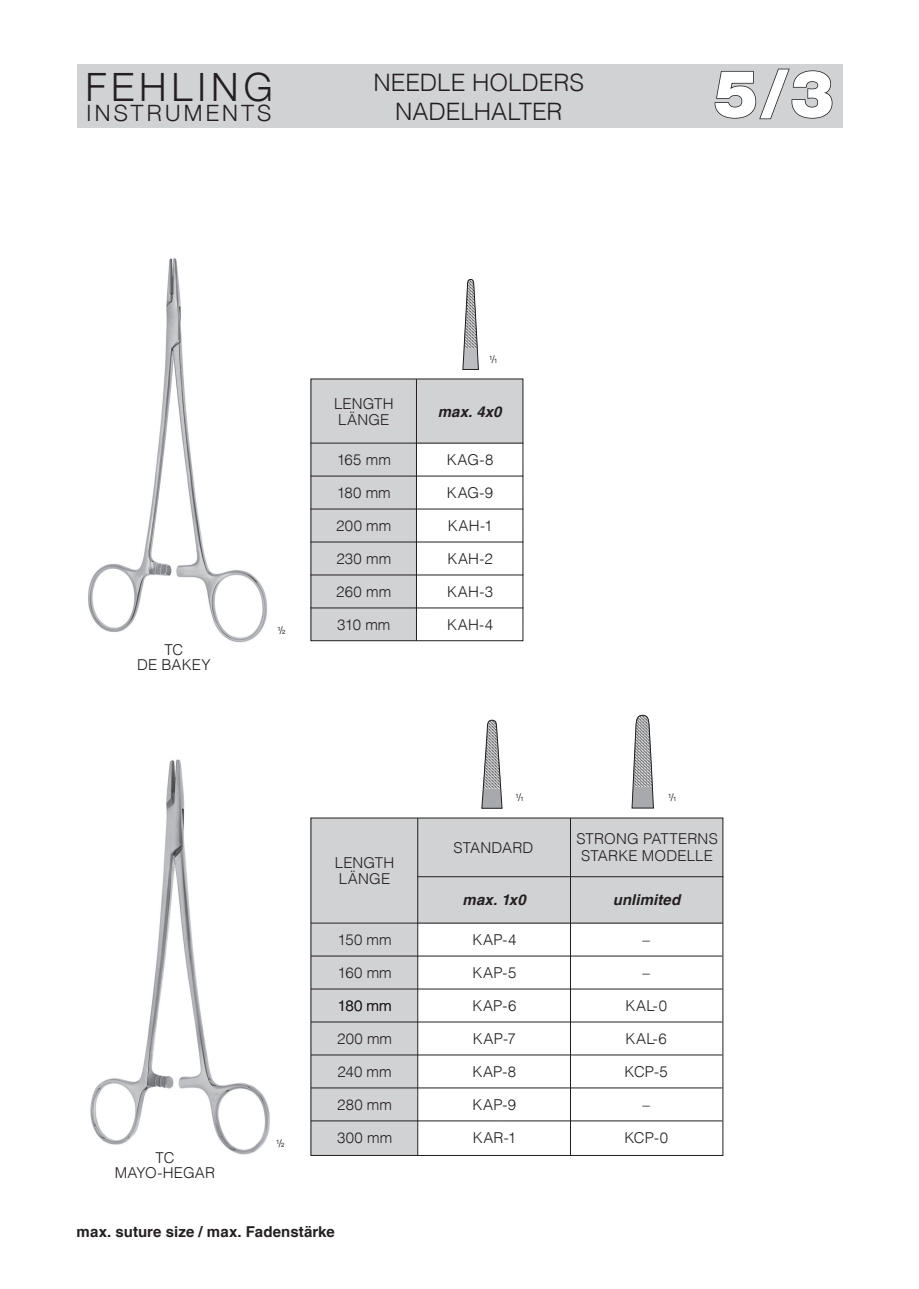
<style>
.page{position:relative;width:919px;height:1289px;background:#fff}
.page>*{position:absolute;margin:0;border:0;box-sizing:border-box;transform-origin:0 0}
.t1{font:900 65.55px "Helvetica Neue";color:#fff}
.t2{font:300 39px "Helvetica Neue";letter-spacing:.13em;color:#231f20}
.t3{font:300 24px/28.2px "Helvetica";letter-spacing:.005em;color:#231f20;text-align:center}
.t4{font:300 22.5px "Helvetica Neue";letter-spacing:.145em;color:#231f20}
.t5{font:300 15px/16.5px "Helvetica";letter-spacing:.015em;color:#231f20}
.t6{font:700 15px "Helvetica";letter-spacing:.005em;color:#231f20}
.t7{font:italic 700 15px "Helvetica";letter-spacing:.005em;color:#231f20}
.t8{font:6px "Helvetica";color:#231f20}
.s1{font-size:10.5px}
</style>
<div class="page">
<img style="left:88px;top:258px;width:180px;height:385px">
<svg style="left:462px;top:279px;width:17px;height:91px"></svg>
<img style="left:90px;top:759px;width:180px;height:396px">
<svg style="left:481px;top:719px;width:21px;height:89px"></svg>
<svg style="left:631px;top:715px;width:22px;height:93px"></svg>
<div style="left:415px;top:818px;width:307px;height:105px;background:#d1d2d4"></div>
<div style="left:311px;top:818px;width:106px;height:336px;background:#d1d2d4"></div>
<div style="left:416px;top:379px;width:107px;height:64px;background:#d1d2d4"></div>
<div style="left:311px;top:379px;width:106px;height:262px;background:#d1d2d4"></div>
<hr style="left:416px;top:379px;width:1px;height:262px;background:#231f20">
<hr style="left:310px;top:443px;width:213px;height:1px;background:#231f20">
<hr style="left:310px;top:475px;width:213px;height:1px;background:#231f20">
<hr style="left:310px;top:508px;width:213px;height:1px;background:#231f20">
<hr style="left:310px;top:541px;width:213px;height:1px;background:#231f20">
<hr style="left:310px;top:607px;width:213px;height:1px;background:#231f20">
<hr style="left:310px;top:574px;width:213px;height:1px;background:#231f20">
<hr style="left:417px;top:818px;width:1px;height:337px;background:#231f20">
<hr style="left:570px;top:818px;width:1px;height:337px;background:#231f20">
<hr style="left:417px;top:876px;width:306px;height:1px;background:#231f20">
<hr style="left:311px;top:922px;width:411px;height:1px;background:#231f20">
<hr style="left:311px;top:955px;width:411px;height:1px;background:#231f20">
<hr style="left:311px;top:988px;width:411px;height:1px;background:#231f20">
<hr style="left:311px;top:1021px;width:411px;height:1px;background:#231f20">
<hr style="left:311px;top:1054px;width:411px;height:1px;background:#231f20">
<hr style="left:311px;top:1087px;width:411px;height:1px;background:#231f20">
<hr style="left:311px;top:1120px;width:411px;height:1px;background:#231f20">
<div style="left:77px;top:64px;width:765px;height:64px;background:#d1d2d4"></div>
<svg style="left:714px;top:68px;width:119px;height:52px"></svg>
<h2 class="t2" style="left:85px;top:64px;width:189px">FEHLING</h2>
<h3 class="t4" style="left:86px;top:99px;width:186px">INSTRUMENTS</h3>
<h3 class="t3" style="left:373px;top:68px;width:212px">NEEDLE HOLDERS<br>NADELHALTER</h3>
<h1 class="t1" style="left:714px;top:55px;width:121px">5/3</h1>
<p class="t5" style="left:137px;top:641px;width:75px;line-height:15px;text-align:center">TC<br>DE BAKEY</p>
<p class="t5" style="left:115px;top:1149px;width:102px;line-height:15px;text-align:center">TC<br>MAYO-HEGAR</p>
<p class="t8" style="left:277px;top:626px;width:10px">1<span class="s1">/</span>2</p>
<p class="t8" style="left:489px;top:355px;width:10px">1<span class="s1">/</span>1</p>
<p class="t5" style="left:334px;top:395px;width:61px">LENGTH<br>LÄNGE</p>
<p class="t7" style="left:438px;top:402px;width:65px">max. 4x0</p>
<p class="t5" style="left:336px;top:451px;width:56px">165 mm</p>
<p class="t5" style="left:447px;top:451px;width:48px">KAG-8</p>
<p class="t5" style="left:337px;top:484px;width:56px">180 mm</p>
<p class="t5" style="left:447px;top:484px;width:48px">KAG-9</p>
<p class="t5" style="left:336px;top:517px;width:57px">200 mm</p>
<p class="t5" style="left:448px;top:517px;width:46px">KAH-1</p>
<p class="t5" style="left:336px;top:550px;width:56px">230 mm</p>
<p class="t5" style="left:447px;top:550px;width:47px">KAH-2</p>
<p class="t5" style="left:336px;top:574px;width:56px;line-height:33px">260 mm<br>310 mm</p>
<p class="t5" style="left:447px;top:574px;width:48px;line-height:33px">KAH-3<br>KAH-4</p>
<p class="t8" style="left:276px;top:1139px;width:10px">1<span class="s1">/</span>2</p>
<p class="t5" style="left:335px;top:853px;width:61px">LENGTH<br>LÄNGE</p>
<p class="t8" style="left:515px;top:794px;width:10px">1<span class="s1">/</span>1</p>
<p class="t8" style="left:668px;top:794px;width:10px">1<span class="s1">/</span>1</p>
<p class="t5" style="left:453px;top:839px;width:81px">STANDARD</p>
<p class="t5" style="left:576px;top:830px;width:143px;text-align:center">STRONG PATTERNS<br>STARKE MODELLE</p>
<p class="t7" style="left:462px;top:890px;width:65px">max. 1x0</p>
<p class="t7" style="left:612px;top:890px;width:69px">unlimited</p>
<p class="t5" style="left:337px;top:931px;width:55px">150 mm</p>
<p class="t5" style="left:472px;top:931px;width:45px">KAP-4</p>
<p class="t5" style="left:642px;top:931px;width:9px">–</p>
<p class="t5" style="left:337px;top:964px;width:56px">160 mm</p>
<p class="t5" style="left:472px;top:964px;width:45px">KAP-5</p>
<p class="t5" style="left:642px;top:964px;width:9px">–</p>
<p class="t5" style="left:337px;top:996px;width:56px">180 mm</p>
<p class="t5" style="left:472px;top:996px;width:46px">KAP-6</p>
<p class="t5" style="left:625px;top:996px;width:43px">KAL-0</p>
<p class="t5" style="left:337px;top:1029px;width:57px">200 mm</p>
<p class="t5" style="left:473px;top:1029px;width:44px">KAP-7</p>
<p class="t5" style="left:625px;top:1029px;width:43px">KAL-6</p>
<p class="t5" style="left:337px;top:1062px;width:56px">240 mm</p>
<p class="t5" style="left:472px;top:1062px;width:45px">KAP-8</p>
<p class="t5" style="left:624px;top:1062px;width:45px">KCP-5</p>
<p class="t5" style="left:337px;top:1095px;width:56px">280 mm</p>
<p class="t5" style="left:472px;top:1095px;width:45px">KAP-9</p>
<p class="t5" style="left:642px;top:1095px;width:9px">–</p>
<p class="t5" style="left:337px;top:1129px;width:57px">300 mm</p>
<p class="t5" style="left:472px;top:1129px;width:45px">KAR-1</p>
<p class="t5" style="left:624px;top:1129px;width:45px">KCP-0</p>
<p class="t6" style="left:77px;top:1222px;width:260px">max. suture size / max. Fadenstärke</p>
</div>
